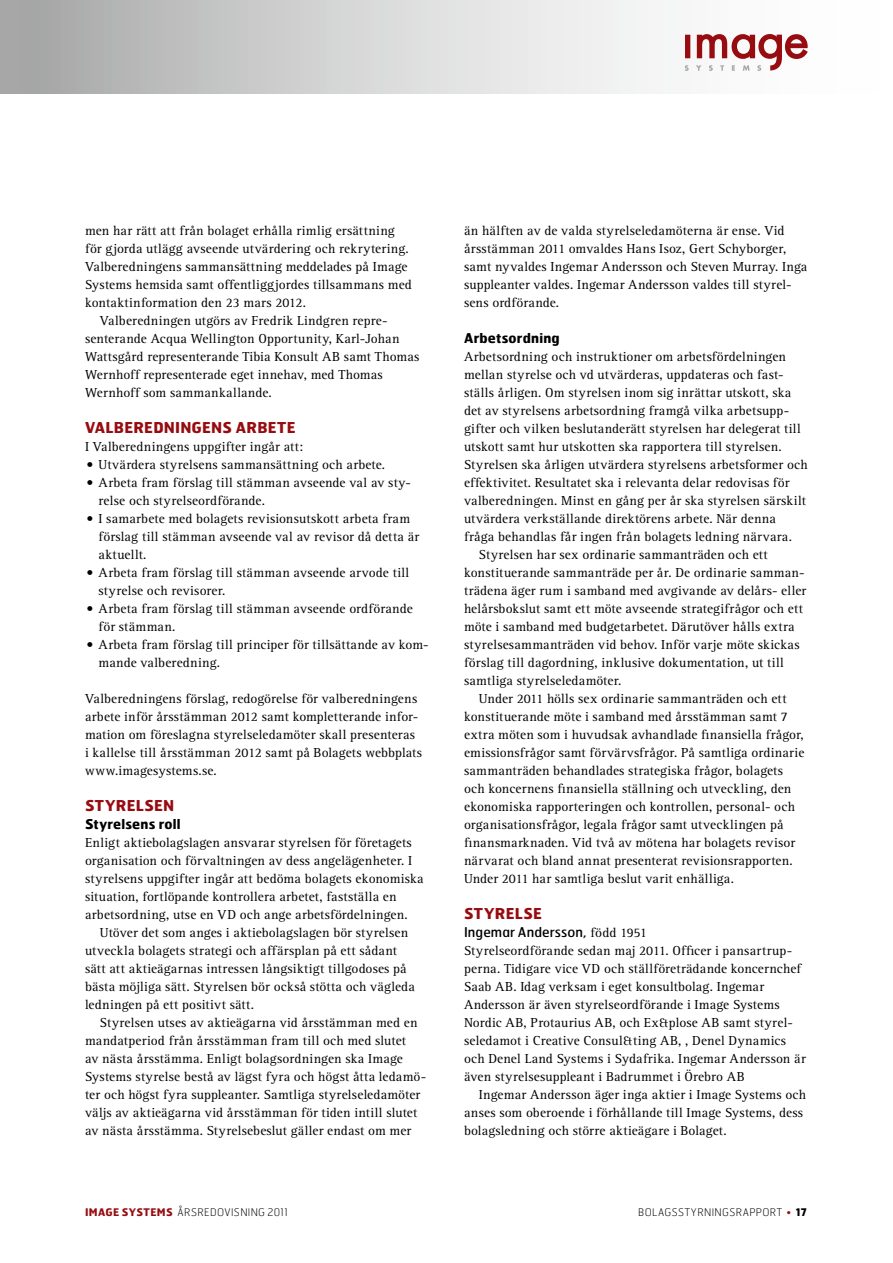
<style>
.page{position:relative;width:893px;height:1263px;background:#fff}
.page>*{position:absolute;margin:0;border:0;box-sizing:border-box;transform-origin:0 0}
.t1{font:700 15px "Hermes";color:#970c10}
.t2{font:13.5px/18px "Rotis Serif";letter-spacing:.015em;color:#000}
.t3{font:700 13.5px "Hermes";letter-spacing:.015em;color:#000}
.t4{font:13.5px "Hermes";letter-spacing:.005em;color:#000}
.t5{font:100 10.5px "Hermes";letter-spacing:.03em;color:#000}
.s1{font-family:"Rotis Serif"}
.s2{font-weight:700;color:#970c10}
.s3{color:#970c10}
.s4{font-weight:700}
</style>
<div class="page">
<div style="left:0;top:0;width:893px;height:94px;background:linear-gradient(to right,#acacad,#fff)"></div>
<svg style="left:685px;top:35px;width:5px;height:23px"></svg>
<svg style="left:685px;top:65px;width:4px;height:6px"></svg>
<svg style="left:696px;top:34px;width:112px;height:37px"></svg>
<p class="t2" style="left:85px;top:222px;width:311px">men har rätt att från bolaget erhålla rimlig ersättning</p>
<p class="t2" style="left:85px;top:240px;width:325px">för gjorda utlägg avseende utvärdering och rekrytering.</p>
<p class="t2" style="left:85px;top:258px;width:324px">Valberedningens sammansättning meddelades på Image</p>
<p class="t2" style="left:85px;top:276px;width:328px">Systems hemsida samt offentliggjordes tillsammans med</p>
<p class="t2" style="left:85px;top:294px;width:222px">kontaktinformation den 23 mars 2012.</p>
<p class="t2" style="left:100px;top:312px;width:289px">Valberedningen utgörs av Fredrik Lindgren repre-</p>
<p class="t2" style="left:85px;top:330px;width:316px">senterande Acqua Wellington Opportunity, Karl-Johan</p>
<p class="t2" style="left:85px;top:348px;width:336px">Wattsgård representerande Tibia Konsult AB samt Thomas</p>
<p class="t2" style="left:85px;top:366px;width:299px">Wernhoff representerade eget innehav, med Thomas</p>
<p class="t2" style="left:85px;top:384px;width:188px">Wernhoff som sammankallande.</p>
<p class="t1" style="left:85px;top:418px;width:11px">VAL</p>
<p class="t1" style="left:114px;top:418px;width:21px">BERE</p>
<p class="t1" style="left:153px;top:418px;width:22px">DNINGENS</p>
<p class="t1" style="left:236px;top:418px;width:42px">ARBETE</p>
<p class="t2" style="left:85px;top:438px;width:220px">I Valberedningens uppgifter ingår att:</p>
<p class="t2" style="left:87px;top:456px;width:300px">• Utvärdera styrelsens sammansättning och arbete.</p>
<p class="t2" style="left:99px;top:474px;width:314px;text-indent:-12px">• Arbeta fram förslag till stämman avseende val av sty&shy;relse och styrelseordförande.</p>
<p class="t2" style="left:99px;top:510px;width:322px;text-indent:-12px">• I samarbete med bolagets revisionsutskott arbeta fram förslag till stämman avseende val av revisor då detta är aktuellt.</p>
<p class="t2" style="left:99px;top:564px;width:312px;text-indent:-12px">• Arbeta fram förslag till stämman avseende arvode till styrelse och revisorer.</p>
<p class="t2" style="left:99px;top:600px;width:316px;text-indent:-12px">• Arbeta fram förslag till stämman avseende ordförande för stämman.</p>
<p class="t2" style="left:99px;top:636px;width:332px;text-indent:-12px">• Arbeta fram förslag till principer för tillsättande av kom&shy;mande valberedning.</p>
<p class="t2" style="left:85px;top:690px;width:338px">Valberedningens förslag, redogörelse för valberedningens arbete inför årsstämman 2012 samt kompletterande infor&shy;mation om föreslagna styrelseledamöter skall presenteras i kallelse till årsstämman 2012 samt på Bolagets webbplats www.imagesystems.se.</p>
<p class="t1" style="left:85px;top:796px;width:11px">STYRELSEN</p>
<p class="t3" style="left:85px;top:815px;width:97px">Styrelsens roll</p>
<p class="t2" style="left:85px;top:834px;width:340px">Enligt aktiebolagslagen ansvarar styrelsen för företagets organisation och förvaltningen av dess angelägenheter. I styrelsens uppgifter ingår att bedöma bolagets ekonomiska situation, fortlöpande kontrollera arbetet, fastställa en arbetsordning, utse en VD och ange arbetsfördelningen.</p>
<p class="t2" style="left:85px;top:924px;width:331px;text-indent:15px">Utöver det som anges i aktiebolagslagen bör styrelsen utveckla bolagets strategi och affärsplan på ett sådant sätt att aktieägarnas intressen långsiktigt tillgodoses på bästa möjliga sätt. Styrelsen bör också stötta och vägleda ledningen på ett positivt sätt.</p>
<p class="t2" style="left:85px;top:1014px;width:343px;text-indent:15px">Styrelsen utses av aktieägarna vid årsstämman med en mandatperiod från årsstämman fram till och med slutet<br>av nästa årsstämma. Enligt bolagsordningen ska Image Systems styrelse bestå av lägst fyra och högst åtta ledamö&shy;ter och högst fyra suppleanter. Samtliga styrelseledamöter väljs av aktieägarna vid årsstämman för tiden intill slutet av nästa årsstämma. Styrelsebeslut gäller endast om mer</p>
<p class="t2" style="left:464px;top:222px;width:345px">än hälften av de valda styrelseledamöterna är ense. Vid årsstämman 2011 omvaldes Hans Isoz, Gert Schyborger, samt nyvaldes Ingemar Andersson och Steven Murray. Inga suppleanter valdes. Ingemar Andersson valdes till styrel&shy;sens ordförande.</p>
<p class="t3" style="left:464px;top:329px;width:97px">Arbetsordning</p>
<p class="t2" style="left:464px;top:348px;width:324px">Arbetsordning och instruktioner om arbetsfördelningen</p>
<p class="t2" style="left:464px;top:366px;width:321px">mellan styrelse och vd utvärderas, uppdateras och fast-</p>
<p class="t2" style="left:464px;top:384px;width:329px">ställs årligen. Om styrelsen inom sig inrättar utskott, ska</p>
<p class="t2" style="left:464px;top:402px;width:327px">det av styrelsens arbetsordning framgå vilka arbetsupp-</p>
<p class="t2" style="left:464px;top:420px;width:338px">gifter och vilken beslutanderätt styrelsen har delegerat till</p>
<p class="t2" style="left:464px;top:438px;width:319px">utskott samt hur utskotten ska rapportera till styrelsen.</p>
<p class="t2" style="left:464px;top:456px;width:345px">Styrelsen ska årligen utvärdera styrelsens arbetsformer och</p>
<p class="t2" style="left:464px;top:474px;width:327px">effektivitet. Resultatet ska i relevanta delar redovisas för</p>
<p class="t2" style="left:464px;top:492px;width:343px">valberedningen. Minst en gång per år ska styrelsen särskilt</p>
<p class="t2" style="left:464px;top:510px;width:313px">utvärdera verkställande direktörens arbete. När denna</p>
<p class="t2" style="left:464px;top:528px;width:329px">fråga behandlas får ingen från bolagets ledning närvara.</p>
<p class="t2" style="left:479px;top:546px;width:290px">Styrelsen har sex ordinarie sammanträden och ett</p>
<p class="t2" style="left:464px;top:564px;width:342px">konstituerande sammanträde per år. De ordinarie samman-</p>
<p class="t2" style="left:464px;top:582px;width:344px">trädena äger rum i samband med avgivande av delårs- eller</p>
<p class="t2" style="left:464px;top:600px;width:340px">helårsbokslut samt ett möte avseende strategifrågor och ett</p>
<p class="t2" style="left:464px;top:618px;width:332px">möte i samband med budgetarbetet. Därutöver hålls extra</p>
<p class="t2" style="left:464px;top:636px;width:337px">styrelsesammanträden vid behov. Inför varje möte skickas</p>
<p class="t2" style="left:464px;top:654px;width:321px">förslag till dagordning, inklusive dokumentation, ut till</p>
<p class="t2" style="left:464px;top:672px;width:159px">samtliga styrelseledamöter.</p>
<p class="t2" style="left:479px;top:690px;width:309px">Under 2011 hölls sex ordinarie sammanträden och ett</p>
<p class="t2" style="left:464px;top:708px;width:325px">konstituerande möte i samband med årsstämman samt 7</p>
<p class="t2" style="left:464px;top:726px;width:341px">extra möten som i huvudsak avhandlade finansiella frågor,</p>
<p class="t2" style="left:464px;top:744px;width:342px">emissionsfrågor samt förvärvsfrågor. På samtliga ordinarie</p>
<p class="t2" style="left:464px;top:762px;width:321px">sammanträden behandlades strategiska frågor, bolagets</p>
<p class="t2" style="left:464px;top:780px;width:329px">och koncernens finansiella ställning och utveckling, den</p>
<p class="t2" style="left:464px;top:798px;width:332px">ekonomiska rapporteringen och kontrollen, personal- och</p>
<p class="t2" style="left:464px;top:816px;width:321px">organisationsfrågor, legala frågor samt utvecklingen på</p>
<p class="t2" style="left:464px;top:834px;width:333px">finansmarknaden. Vid två av mötena har bolagets revisor</p>
<p class="t2" style="left:464px;top:852px;width:330px">närvarat och bland annat presenterat revisionsrapporten.</p>
<p class="t2" style="left:464px;top:870px;width:271px">Under 2011 har samtliga beslut varit enhälliga.</p>
<p class="t1" style="left:464px;top:904px;width:11px">STYRELSE</p>
<p class="t4" style="left:464px;top:923px;width:184px">Ingemar Andersson, <span class="s1">född 1951</span></p>
<p class="t2" style="left:464px;top:942px;width:343px">Styrelseordförande sedan maj 2011. Officer i pansartrup&shy;perna. Tidigare vice VD och ställföreträdande koncernchef Saab AB. Idag verksam i eget konsultbolag. Ingemar Andersson är även styrelseordförande i Image Systems Nordic AB, Protaurius AB, och Ex&amp;plose AB samt styrel&shy;seledamot i Creative Consul&amp;ting AB, , Denel Dynamics och Denel Land Systems i Sydafrika. Ingemar Andersson är även styrelsesuppleant i Badrummet i Örebro AB</p>
<p class="t2" style="left:464px;top:1086px;width:344px;text-indent:15px">Ingemar Andersson äger inga aktier i Image Systems och anses som oberoende i förhållande till Image Systems, dess bolagsledning och större aktieägare i Bolaget.</p>
<p class="t5" style="left:85px;top:1206px;width:204px"><span class="s2">image systems</span> ÅRSREDOVISNING 2011</p>
<p class="t5" style="left:638px;top:1206px;width:170px">BOLAGSSTYRNINGSRAPPORT <span class="s3">•</span> <span class="s4">17</span></p>
</div>
